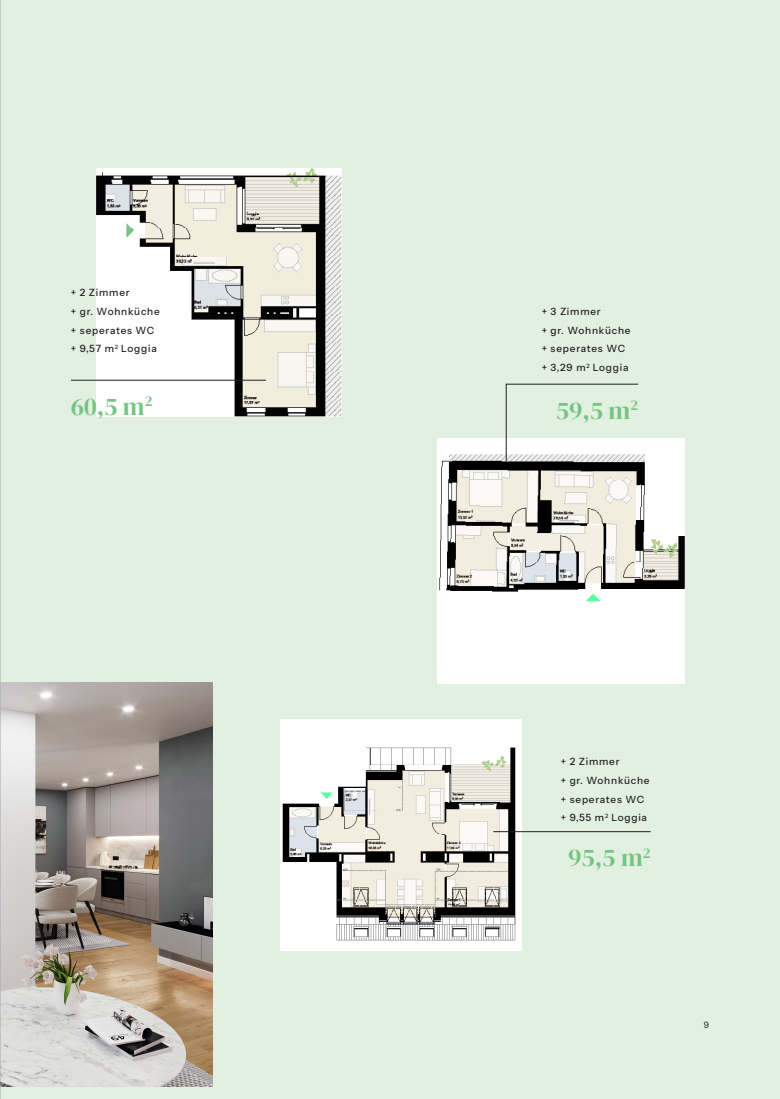
<style>
.page{position:relative;width:780px;height:1099px;background:#fff}
.page>*{position:absolute;margin:0;border:0;box-sizing:border-box;transform-origin:0 0}
.t1{font:25px "DM Serif Display";color:#76c482}
.t2{font:500 10px "Instrument Sans";letter-spacing:.08em;color:#231f20}
.t3{font:8.75px "Instrument Sans";color:#231f20}
</style>
<div class="page">
<div style="left:0;top:0;width:780px;height:1098px;background:#e2f0e1"></div>
<img style="left:1px;top:682px;width:212px;height:404px">
<hr style="left:0;top:0;width:1px;height:1098px;background:#a8a9ad">
<img style="left:96px;top:168px;width:245px;height:248px">
<img style="left:437px;top:438px;width:247px;height:245px">
<img style="left:280px;top:719px;width:241px;height:232px">
<hr style="left:71px;top:380px;width:195px;height:1px;background:#231f20">
<svg style="left:505px;top:383px;width:133px;height:78px"></svg>
<hr style="left:493px;top:831px;width:157px;height:1px;background:#231f20">
<p class="t2" style="left:71px;top:286px;width:60px">+ 2 Zimmer</p>
<p class="t2" style="left:71px;top:305px;width:90px">+ gr. Wohnküche</p>
<p class="t2" style="left:71px;top:324px;width:85px">+ seperates WC</p>
<p class="t2" style="left:71px;top:342px;width:87px">+ 9,57 m<sup>2</sup> Loggia</p>
<p class="t2" style="left:541px;top:305px;width:61px">+ 3 Zimmer</p>
<p class="t2" style="left:541px;top:324px;width:90px">+ gr. Wohnküche</p>
<p class="t2" style="left:541px;top:342px;width:85px">+ seperates WC</p>
<p class="t2" style="left:541px;top:361px;width:88px">+ 3,29 m<sup>2</sup> Loggia</p>
<p class="t1" style="left:71px;top:392px;width:83px">60,5 m<sup>2</sup></p>
<p class="t1" style="left:555px;top:396px;width:84px">59,5 m<sup>2</sup></p>
<p class="t2" style="left:560px;top:755px;width:60px">+ 2 Zimmer</p>
<p class="t2" style="left:560px;top:774px;width:90px">+ gr. Wohnküche</p>
<p class="t2" style="left:560px;top:792px;width:85px">+ seperates WC</p>
<p class="t2" style="left:560px;top:811px;width:88px">+ 9,55 m<sup>2</sup> Loggia</p>
<p class="t1" style="left:568px;top:843px;width:84px">95,5 m<sup>2</sup></p>
<p class="t3" style="left:703px;top:1018px;width:7px">9</p>
</div>
